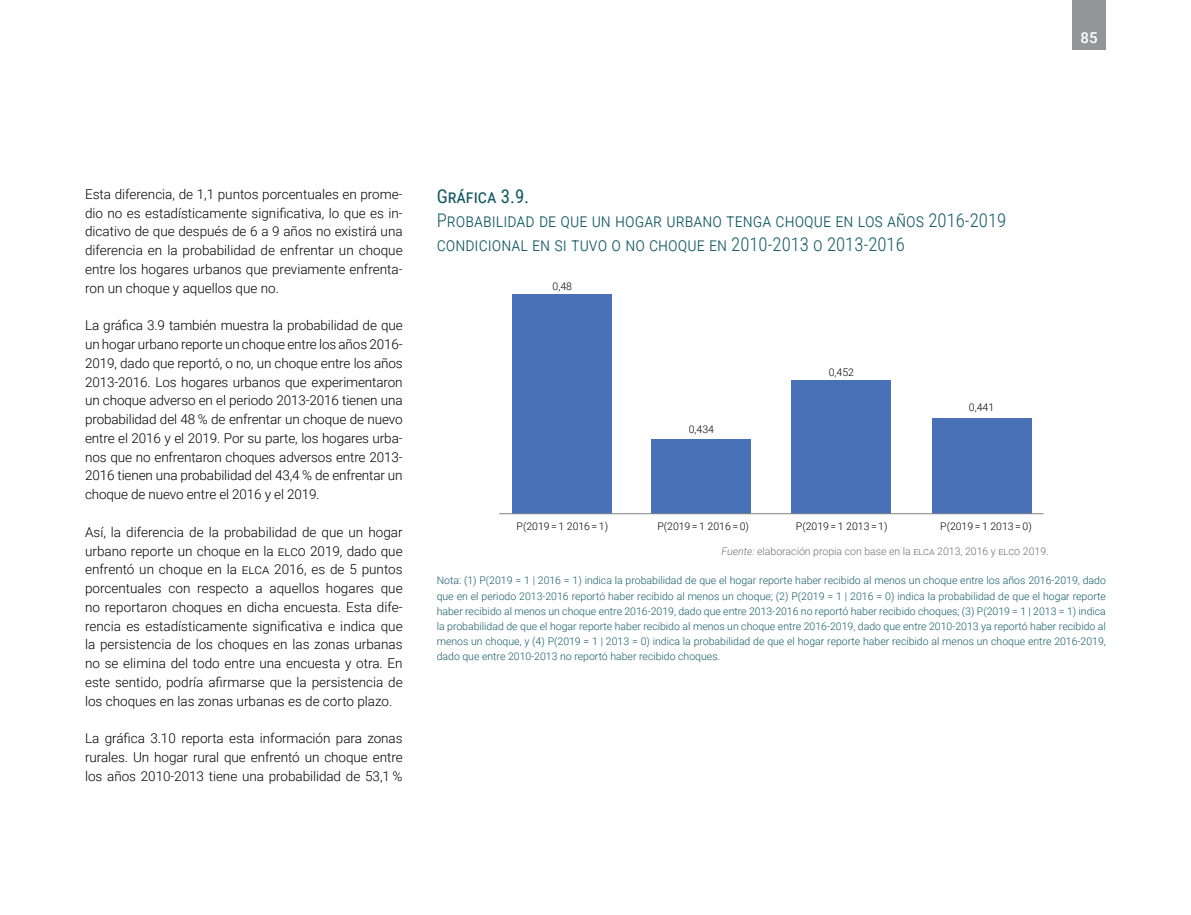
<style>
.page{position:relative;width:1191px;height:915px;background:#fff}
.page>*{position:absolute;margin:0;border:0;box-sizing:border-box;transform-origin:0 0}
.t1{font:300 18.75px/24px "Roboto Condensed";color:#135b64}
.t2{font:18.75px "Roboto Condensed";color:#135b64}
.t3{font:500 15px "Roboto";color:#fff}
.t4{font:300 13.5px/18.8px "Roboto";color:#000;text-align:justify}
.t5{font:300 10.5px/15px "Roboto";color:#135b64;text-align:justify}
.t6{font:300 10.5px "Roboto";color:#000}
.t7{font:300 10.5px "Roboto";color:#6d6e71}
.s1{font-style:italic}
</style>
<div class="page">
<div style="left:1072px;top:0;width:34px;height:49px;background:#939598"></div>
<div style="left:513px;top:294px;width:99px;height:219px;background:#4971b8"></div>
<div style="left:652px;top:439px;width:99px;height:74px;background:#4971b8"></div>
<div style="left:792px;top:380px;width:99px;height:133px;background:#4971b8"></div>
<div style="left:932px;top:418px;width:99px;height:95px;background:#4971b8"></div>
<hr style="left:499px;top:513px;width:544px;height:1px;background:#808285">
<p class="t3" style="left:1080px;top:28px;width:19px">85</p>
<p class="t4" style="left:85px;top:184px;width:319px">Esta diferencia, de 1,1 puntos porcentuales en prome&shy;dio no es estadísticamente significativa, lo que es in&shy;dicativo de que después de 6 a 9 años no existirá una diferencia en la probabilidad de enfrentar un choque entre los hogares urbanos que previamente enfrenta&shy;ron un choque y aquellos que no.</p>
<p class="t4" style="left:85px;top:315px;width:319px">La gráfica 3.9 también muestra la probabilidad de que un hogar urbano reporte un choque entre los años 2016- 2019, dado que reportó, o no, un choque entre los años 2013-2016. Los hogares urbanos que experimentaron un choque adverso en el periodo 2013-2016 tienen una probabilidad del 48 % de enfrentar un choque de nuevo entre el 2016 y el 2019. Por su parte, los hogares urba&shy;nos que no enfrentaron choques adversos entre 2013- 2016 tienen una probabilidad del 43,4 % de enfrentar un choque de nuevo entre el 2016 y el 2019.</p>
<p class="t4" style="left:85px;top:522px;width:319px">Así, la diferencia de la probabilidad de que un hogar urbano reporte un choque en la elco 2019, dado que enfrentó un choque en la elca</p>
<p class="t4" style="left:85px;top:559px;width:319px;text-indent:189px">2016, es de 5 puntos porcentuales con respecto a aquellos hogares que no reportaron choques en dicha encuesta. Esta dife&shy;rencia es estadísticamente significativa e indica que la persistencia de los choques en las zonas urbanas no se elimina del todo entre una encuesta y otra. En este sentido, podría afirmarse que la persistencia de los choques en las zonas urbanas es de corto plazo.</p>
<p class="t4" style="left:85px;top:728px;width:319px">La gráfica 3.10 reporta esta información para zonas rurales. Un hogar rural que enfrentó un choque entre los años 2010-2013 tiene una probabilidad de 53,1 %</p>
<h1 class="t2" style="left:437px;top:183px;width:94px">Gráfica 3.9.</h1>
<h1 class="t1" style="left:437px;top:207px;width:571px">Probabilidad de que un hogar urbano tenga choque en los años 2016-2019 condicional en si tuvo o no choque en 2010-2013 o 2013-2016</h1>
<p class="t6" style="left:552px;top:278px;width:21px">0,48</p>
<p class="t6" style="left:688px;top:422px;width:27px">0,434</p>
<p class="t6" style="left:829px;top:364px;width:27px">0,452</p>
<p class="t6" style="left:969px;top:399px;width:27px">0,441</p>
<p class="t6" style="left:516px;top:518px;width:93px">P(2019 = 1 2016 = 1)</p>
<p class="t6" style="left:657px;top:518px;width:93px">P(2019 = 1 2016 = 0)</p>
<p class="t6" style="left:796px;top:518px;width:93px">P(2019 = 1 2013 = 1)</p>
<p class="t6" style="left:940px;top:518px;width:93px">P(2019 = 1 2013 = 0)</p>
<p class="t7" style="left:721px;top:544px;width:198px"><span class="s1">Fuente:</span> elaboración propia con base en la elca</p>
<p class="t7" style="left:937px;top:544px;width:113px">2013, 2016 y elco 2019.</p>
<p class="t5" style="left:437px;top:572px;width:670px">Nota: (1) P(2019 = 1 | 2016 = 1) indica la probabilidad de que el hogar reporte haber recibido al menos un choque entre los años 2016-2019, dado que en el periodo 2013-2016 reportó haber recibido al menos un choque; (2) P(2019 = 1 | 2016 = 0) indica la probabilidad de que el hogar reporte haber recibido al menos un choque entre 2016-2019, dado que entre 2013-2016 no reportó haber recibido choques; (3) P(2019 = 1 | 2013 = 1) indica la probabilidad de que el hogar reporte haber recibido al menos un choque entre 2016-2019, dado que entre 2010-2013 ya reportó haber recibido al menos un choque, y (4) P(2019 = 1 | 2013 = 0) indica la probabilidad de que el hogar reporte haber recibido al menos un choque entre 2016-2019, dado que entre 2010-2013 no reportó haber recibido choques.</p>
</div>
